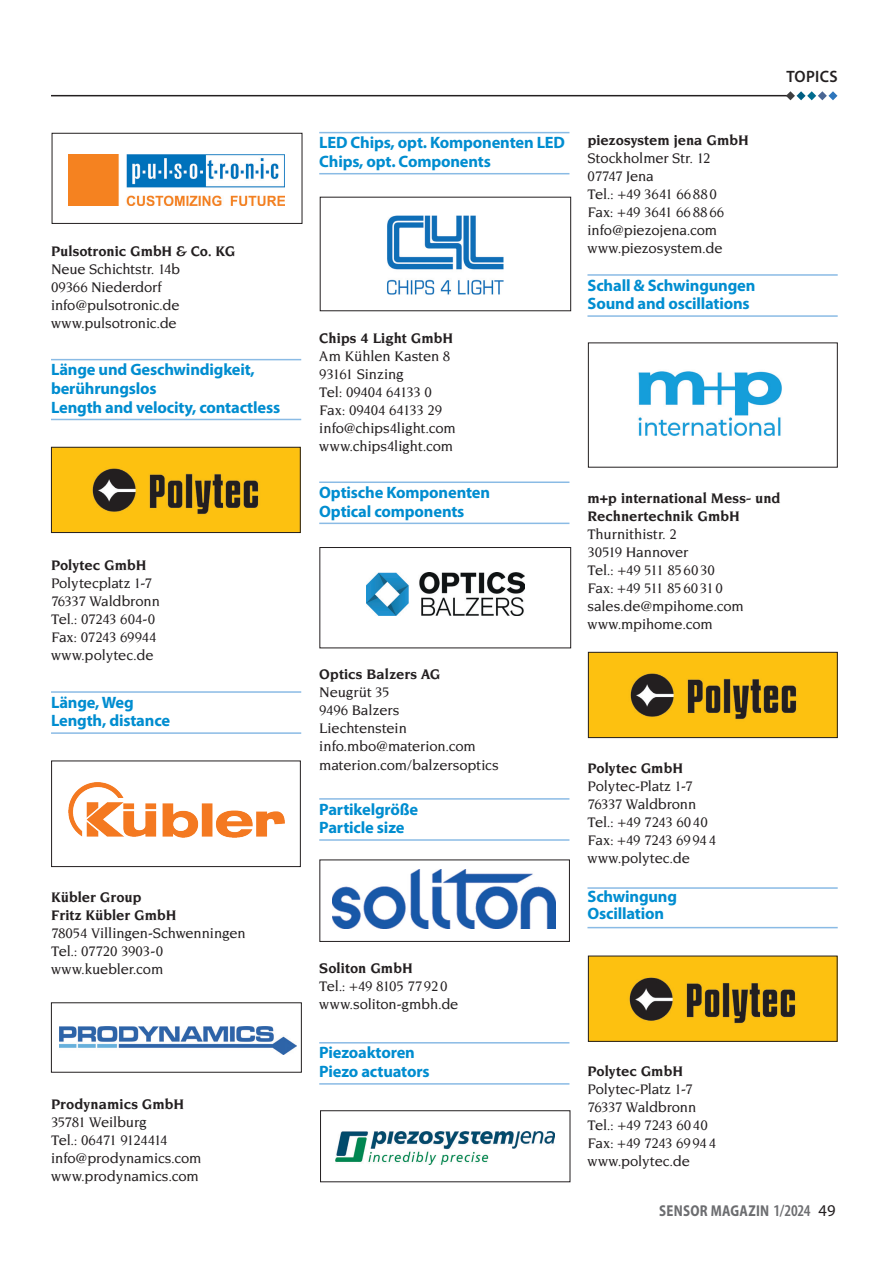
<style>
.page{position:relative;width:893px;height:1263px;background:#fff}
.page>*{position:absolute;margin:0;border:0;box-sizing:border-box;transform-origin:0 0}
.t1{font:700 16.5px/18.8px "Myriad Pro";letter-spacing:-.01em;color:#008dd0}
.t2{font:600 16.5px "Myriad Pro";letter-spacing:.02em;color:#231f20;scale:.96 1}
.t3{font:700 semi-condensed 15.75px "Myriad Pro";letter-spacing:.02em;color:#6c6d70;scale:.9 1}
.t4{font:500 15px/18px "Novarese Std";letter-spacing:-.01em;color:#231f20}
.t5{font:700 15px/18px "Novarese Std";letter-spacing:-.005em;color:#231f20}
.s1{font-weight:600;font-stretch:condensed;font-size:16.5px}
.s2{font-weight:400;font-stretch:normal;font-size:16.5px;color:#231f20}
</style>
<div class="page">
<hr style="left:51px;top:95px;width:742px;height:1px;background:#231f20">
<svg style="left:786px;top:91px;width:51px;height:9px"></svg>
<hr style="left:51px;top:359px;width:250px;height:1px;background:#8abbe5">
<hr style="left:51px;top:419px;width:250px;height:1px;background:#8abbe5">
<hr style="left:51px;top:691px;width:250px;height:2px;background:#8abbe5">
<hr style="left:51px;top:732px;width:250px;height:2px;background:#8abbe5">
<hr style="left:319px;top:132px;width:250px;height:1px;background:#8abbe5">
<hr style="left:319px;top:173px;width:250px;height:1px;background:#8abbe5">
<hr style="left:319px;top:481px;width:250px;height:2px;background:#8abbe5">
<hr style="left:319px;top:523px;width:250px;height:1px;background:#8abbe5">
<hr style="left:319px;top:798px;width:250px;height:2px;background:#8abbe5">
<hr style="left:319px;top:839px;width:250px;height:2px;background:#8abbe5">
<hr style="left:319px;top:1042px;width:250px;height:1px;background:#8abbe5">
<hr style="left:319px;top:1083px;width:250px;height:2px;background:#8abbe5">
<hr style="left:587px;top:274px;width:251px;height:2px;background:#8abbe5">
<hr style="left:587px;top:315px;width:251px;height:2px;background:#8abbe5">
<hr style="left:587px;top:887px;width:251px;height:2px;background:#8abbe5">
<hr style="left:587px;top:927px;width:251px;height:1px;background:#8abbe5">
<img style="left:68px;top:155px;width:216px;height:50px">
<div style="left:52px;top:133px;width:250px;height:91px;border:1px solid #231f20"></div>
<img style="left:53px;top:449px;width:246px;height:82px">
<div style="left:51px;top:447px;width:250px;height:86px;border:1px solid #231f20"></div>
<img style="left:68px;top:782px;width:216px;height:56px">
<div style="left:51px;top:760px;width:250px;height:107px;border:1px solid #231f20"></div>
<img style="left:59px;top:1026px;width:237px;height:28px">
<img style="left:387px;top:215px;width:117px;height:80px">
<img style="left:638px;top:371px;width:144px;height:66px">
<div style="left:588px;top:342px;width:250px;height:126px;border:1px solid #231f20"></div>
<img style="left:366px;top:573px;width:158px;height:43px">
<div style="left:319px;top:547px;width:252px;height:101px;border:1px solid #231f20"></div>
<img style="left:590px;top:654px;width:246px;height:82px">
<div style="left:588px;top:652px;width:250px;height:86px;border:1px solid #231f20"></div>
<img style="left:333px;top:870px;width:222px;height:58px">
<div style="left:319px;top:859px;width:251px;height:83px;border:1px solid #231f20"></div>
<img style="left:335px;top:1132px;width:219px;height:32px">
<div style="left:320px;top:1110px;width:250px;height:72px;border:1px solid #231f20"></div>
<img style="left:590px;top:958px;width:245px;height:82px">
<div style="left:588px;top:956px;width:249px;height:86px;border:1px solid #231f20"></div>
<p class="t5" style="left:51px;top:242px;width:186px">Pulsotronic GmbH &amp; Co. KG</p>
<p class="t4" style="left:51px;top:260px;width:131px">Neue Schichtstr. 14b<br>09366 Niederdorf info@pulsotronic.de www.pulsotronic.de</p>
<p class="t1" style="left:51px;top:360px;width:231px">Länge und Geschwindigkeit, berührungslos<br>Length and velocity, contactless</p>
<p class="t5" style="left:51px;top:556px;width:97px">Polytec GmbH</p>
<p class="t4" style="left:51px;top:574px;width:110px">Polytecplatz 1-7<br>76337 Waldbronn<br>Tel.: 07243 604-0<br>Fax: 07243 69944 www.polytec.de</p>
<p class="t1" style="left:51px;top:692px;width:121px">Länge, Weg<br>Length, distance</p>
<p class="t5" style="left:51px;top:888px;width:127px">Kübler Group<br>Fritz Kübler GmbH</p>
<p class="t4" style="left:51px;top:924px;width:196px">78054 Villingen-Schwenningen<br>Tel.: 07720 3903-0 www.kuebler.com</p>
<p class="t5" style="left:51px;top:1095px;width:135px">Prodynamics GmbH</p>
<p class="t4" style="left:51px;top:1113px;width:152px">35781 Weilburg<br>Tel.: 06471 9124414 info@prodynamics.com www.prodynamics.com</p>
<p class="t1" style="left:319px;top:133px;width:247px">LED Chips, opt. Komponenten LED<br>Chips, opt. Components</p>
<p class="t5" style="left:319px;top:329px;width:135px">Chips 4 Light GmbH</p>
<p class="t4" style="left:319px;top:347px;width:138px">Am Kühlen Kasten 8<br>93161 Sinzing<br>Tel: 09404 64133 0<br>Fax: 09404 64133 29 info@chips4light.com www.chips4light.com</p>
<p class="t1" style="left:319px;top:482px;width:172px">Optische Komponenten<br>Optical components</p>
<p class="t5" style="left:319px;top:665px;width:123px">Optics Balzers AG</p>
<p class="t4" style="left:319px;top:683px;width:181px">Neugrüt 35<br>9496 Balzers<br>Liechtenstein info.mbo@materion.com materion.com/balzersoptics</p>
<p class="t1" style="left:319px;top:799px;width:101px">Partikelgröße<br>Particle size</p>
<p class="t5" style="left:319px;top:959px;width:95px">Soliton GmbH</p>
<p class="t4" style="left:319px;top:977px;width:141px">Tel.: +49 8105 77920 www.soliton-gmbh.de</p>
<p class="t1" style="left:319px;top:1043px;width:112px">Piezoaktoren<br>Piezo actuators</p>
<p class="t5" style="left:587px;top:131px;width:163px">piezosystem jena GmbH</p>
<p class="t4" style="left:587px;top:149px;width:138px">Stockholmer Str. 12<br>07747 Jena<br>Tel.: +49 3641 66880<br>Fax: +49 3641 668866 info@piezojena.com www.piezosystem.de</p>
<p class="t1" style="left:587px;top:275px;width:169px">Schall &amp; Schwingungen<br>Sound and oscillations</p>
<p class="t2" style="left:786px;top:66px;width:55px">TOPICS</p>
<p class="t5" style="left:587px;top:489px;width:195px">m+p international Mess- und<br>Rechnertechnik GmbH</p>
<p class="t4" style="left:587px;top:525px;width:158px">Thurnithistr. 2<br>30519 Hannover<br>Tel.: +49 511 856030<br>Fax: +49 511 8560310 sales.de@mpihome.com www.mpihome.com</p>
<p class="t5" style="left:587px;top:759px;width:97px">Polytec GmbH</p>
<p class="t4" style="left:587px;top:777px;width:130px">Polytec-Platz 1-7<br>76337 Waldbronn<br>Tel.: +49 7243 6040<br>Fax: +49 7243 69944 www.polytec.de</p>
<p class="t1" style="left:587px;top:887px;width:91px;line-height:17.2px">Schwingung<br>Oscillation</p>
<p class="t5" style="left:587px;top:1061px;width:97px">Polytec GmbH</p>
<p class="t4" style="left:587px;top:1079px;width:130px">Polytec-Platz 1-7<br>76337 Waldbronn<br>Tel.: +49 7243 6040<br>Fax: +49 7243 69944 www.polytec.de</p>
<p class="t3" style="left:659px;top:1200px;width:197px">SENSOR MAGAZIN <span class="s1">1/2024</span> <span class="s2">49</span></p>
</div>
